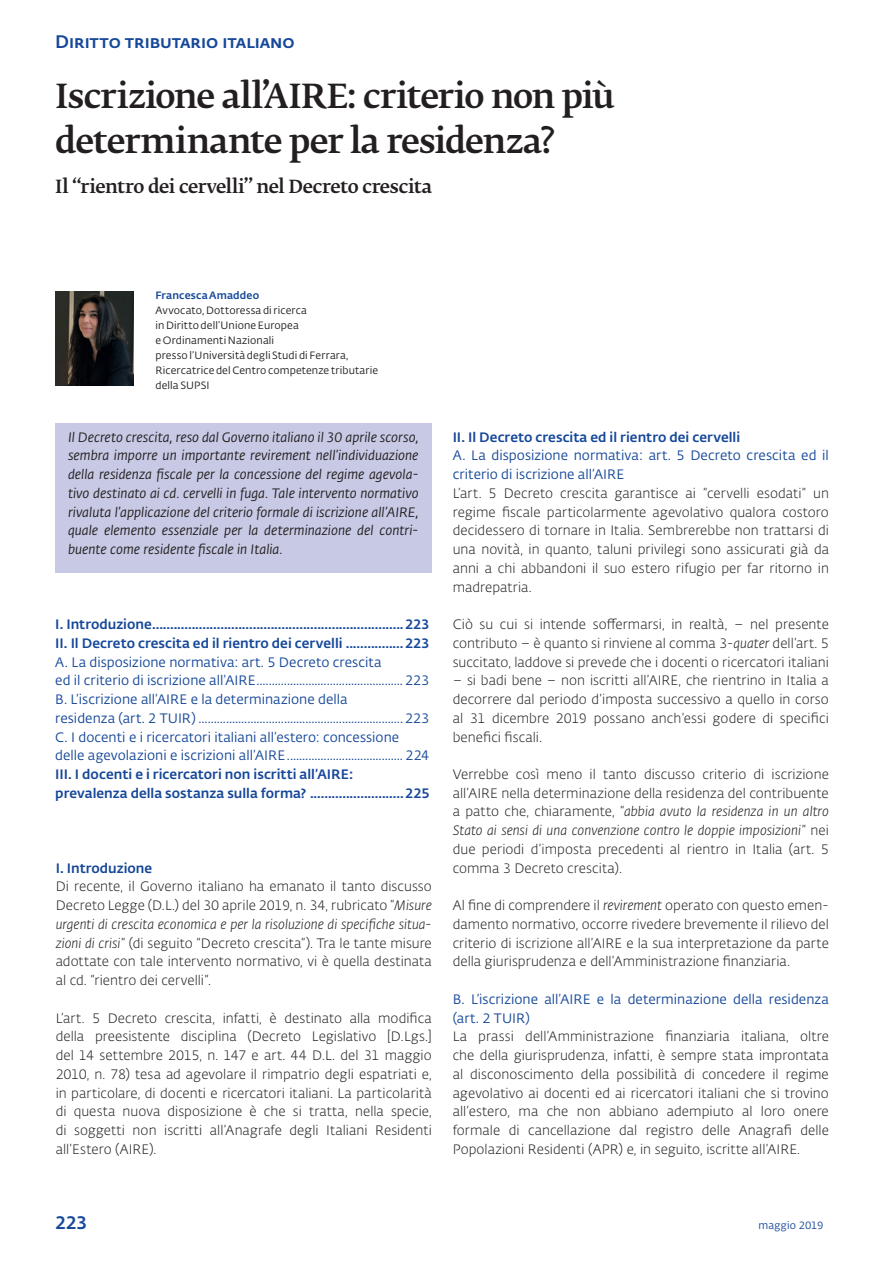
<style>
.page{position:relative;width:893px;height:1263px;background:#fff}
.page>*{position:absolute;margin:0;border:0;box-sizing:border-box;transform-origin:0 0}
.t1{font:500 33px/45.3px "SUPSI Fedra Serif";letter-spacing:-.03em;color:#231f20}
.t2{font:500 18px "SUPSI Fedra Serif";letter-spacing:-.025em;color:#231f20}
.t3{font:500 18px "SUPSI Fedra Sans";letter-spacing:-.005em;color:#164899}
.t4{font:300 13.5px/18.8px "SUPSI Fedra Sans";letter-spacing:.005em;color:#231f20;text-align:justify}
.t5{font:13.5px/18.8px "SUPSI Fedra Sans";letter-spacing:.005em;color:#164899}
.t6{font:italic 13.5px/18.8px "SUPSI Fedra Sans";color:#231f20;text-align:justify}
.t7{font:500 13.5px/18.8px "SUPSI Fedra Sans";letter-spacing:.005em;color:#164899}
.t8{font:10.5px/15px "SUPSI Fedra Sans";letter-spacing:.01em;color:#231f20}
.t9{font:500 10.5px "SUPSI Fedra Sans";letter-spacing:.015em;color:#164899}
.t10{font:10.5px "SUPSI Fedra Sans";color:#164899}
.s1{font-style:italic}
</style>
<div class="page">
<img style="left:55px;top:292px;width:78px;height:93px">
<div style="left:55px;top:423px;width:376px;height:150px;background:#c7c9e5"></div>
<h2 class="t3" style="left:55px;top:31px;width:241px">Diritto tributario italiano</h2>
<h1 class="t1" style="left:55px;top:74px;width:561px">Iscrizione all’AIRE: criterio non più determinante per la residenza?</h1>
<h2 class="t2" style="left:55px;top:177px;width:378px">Il “rientro dei cervelli” nel Decreto crescita</h2>
<p class="t9" style="left:155px;top:289px;width:105px">Francesca Amaddeo</p>
<p class="t8" style="left:155px;top:304px;width:224px">Avvocato, Dottoressa di ricerca<br>in Diritto dell’Unione Europea<br>e Ordinamenti Nazionali<br>presso l’Università degli Studi di Ferrara,<br>Ricercatrice del Centro competenze tributarie della SUPSI</p>
<p class="t6" style="left:68px;top:429px;width:352px">Il Decreto crescita, reso dal Governo italiano il 30 aprile scorso, sembra imporre un importante revirement nell’individuazione della residenza fiscale per la concessione del regime agevola&shy;tivo destinato ai cd. cervelli in fuga. Tale intervento normativo rivaluta l’applicazione del criterio formale di iscrizione all’AIRE, quale elemento essenziale per la determinazione del contri&shy;buente come residente fiscale in Italia.</p>
<p class="t7" style="left:453px;top:428px;width:289px">II. Il Decreto crescita ed il rientro dei cervelli</p>
<p class="t5" style="left:453px;top:447px;width:378px">A. La disposizione normativa: art. 5 Decreto crescita ed il criterio di iscrizione all’AIRE</p>
<p class="t4" style="left:453px;top:485px;width:378px">L’art. 5 Decreto crescita garantisce ai “cervelli esodati” un regime fiscale particolarmente agevolativo qualora costoro decidessero di tornare in Italia. Sembrerebbe non trattarsi di una novità, in quanto, taluni privilegi sono assicurati già da anni a chi abbandoni il suo estero rifugio per far ritorno in madrepatria.</p>
<p class="t4" style="left:453px;top:616px;width:378px">Ciò su cui si intende soffermarsi, in realtà, – nel presente contributo – è quanto si rinviene al comma 3-<span class="s1">quater</span> dell’art. 5 succitato, laddove si prevede che i docenti o ricercatori italiani</p>
<p class="t4" style="left:453px;top:672px;width:378px">– si badi bene – non iscritti all’AIRE, che rientrino in Italia a decorrere dal periodo d’imposta successivo a quello in corso al 31 dicembre 2019 possano anch’essi godere di specifici benefici fiscali.</p>
<p class="t4" style="left:453px;top:766px;width:378px">Verrebbe così meno il tanto discusso criterio di iscrizione all’AIRE nella determinazione della residenza del contribuente a patto che, chiaramente, “<span class="s1">abbia avuto la residenza in un altro Stato ai sensi di una convenzione contro le doppie imposizioni</span>” nei due periodi d’imposta precedenti al rientro in Italia (art. 5 comma 3 Decreto crescita).</p>
<p class="t4" style="left:453px;top:897px;width:378px">Al fine di comprendere il <span class="s1">revirement</span> operato con questo emen&shy;damento normativo, occorre rivedere brevemente il rilievo del criterio di iscrizione all’AIRE e la sua interpretazione da parte della giurisprudenza e dell’Amministrazione finanziaria.</p>
<p class="t5" style="left:453px;top:991px;width:378px">B. L’iscrizione all’AIRE e la determinazione della residenza (art. 2 TUIR)</p>
<p class="t4" style="left:453px;top:1028px;width:378px">La prassi dell’Amministrazione finanziaria italiana, oltre che della giurisprudenza, infatti, è sempre stata improntata al disconoscimento della possibilità di concedere il regime agevolativo ai docenti ed ai ricercatori italiani che si trovino all’estero, ma che non abbiano adempiuto al loro onere formale di cancellazione dal registro delle Anagrafi delle Popolazioni Residenti (APR) e, in seguito, iscritte all’AIRE.</p>
<p class="t7" style="left:55px;top:615px;width:376px">I. Introduzione ......................................................................223<br>II. Il Decreto crescita ed il rientro dei cervelli ................223</p>
<p class="t5" style="left:55px;top:654px;width:376px">A. La disposizione normativa: art. 5 Decreto crescita<br>ed il criterio di iscrizione all’AIRE ................................................ 223<br>B. L’iscrizione all’AIRE e la determinazione della<br>residenza (art. 2 TUIR) ................................................................... 223<br>C. I docenti e i ricercatori italiani all’estero: concessione delle agevolazioni e iscrizioni all’AIRE ...................................... 224</p>
<p class="t7" style="left:55px;top:765px;width:376px">III. I docenti e i ricercatori non iscritti all’AIRE:<br>prevalenza della sostanza sulla forma? .......................... 225</p>
<p class="t7" style="left:56px;top:859px;width:98px">I. Introduzione</p>
<p class="t4" style="left:56px;top:878px;width:378px">Di recente, il Governo italiano ha emanato il tanto discusso Decreto Legge (D.L.) del 30 aprile 2019, n. 34, rubricato “<span class="s1">Misure urgenti di crescita economica e per la risoluzione di specifiche situa&shy;zioni di crisi</span>” (di seguito “Decreto crescita”). Tra le tante misure adottate con tale intervento normativo, vi è quella destinata al cd. “rientro dei cervelli”.</p>
<p class="t4" style="left:56px;top:1010px;width:378px">L’art. 5 Decreto crescita, infatti, è destinato alla modifica della preesistente disciplina (Decreto Legislativo [D.Lgs.] del 14 settembre 2015, n. 147 e art. 44 D.L. del 31 maggio 2010, n. 78) tesa ad agevolare il rimpatrio degli espatriati e, in particolare, di docenti e ricercatori italiani. La particolarità di questa nuova disposizione è che si tratta, nella specie, di soggetti non iscritti all’Anagrafe degli Italiani Residenti all’Estero (AIRE).</p>
<h2 class="t3" style="left:55px;top:1212px;width:33px">223</h2>
<p class="t10" style="left:758px;top:1221px;width:67px">maggio 2019</p>
</div>
